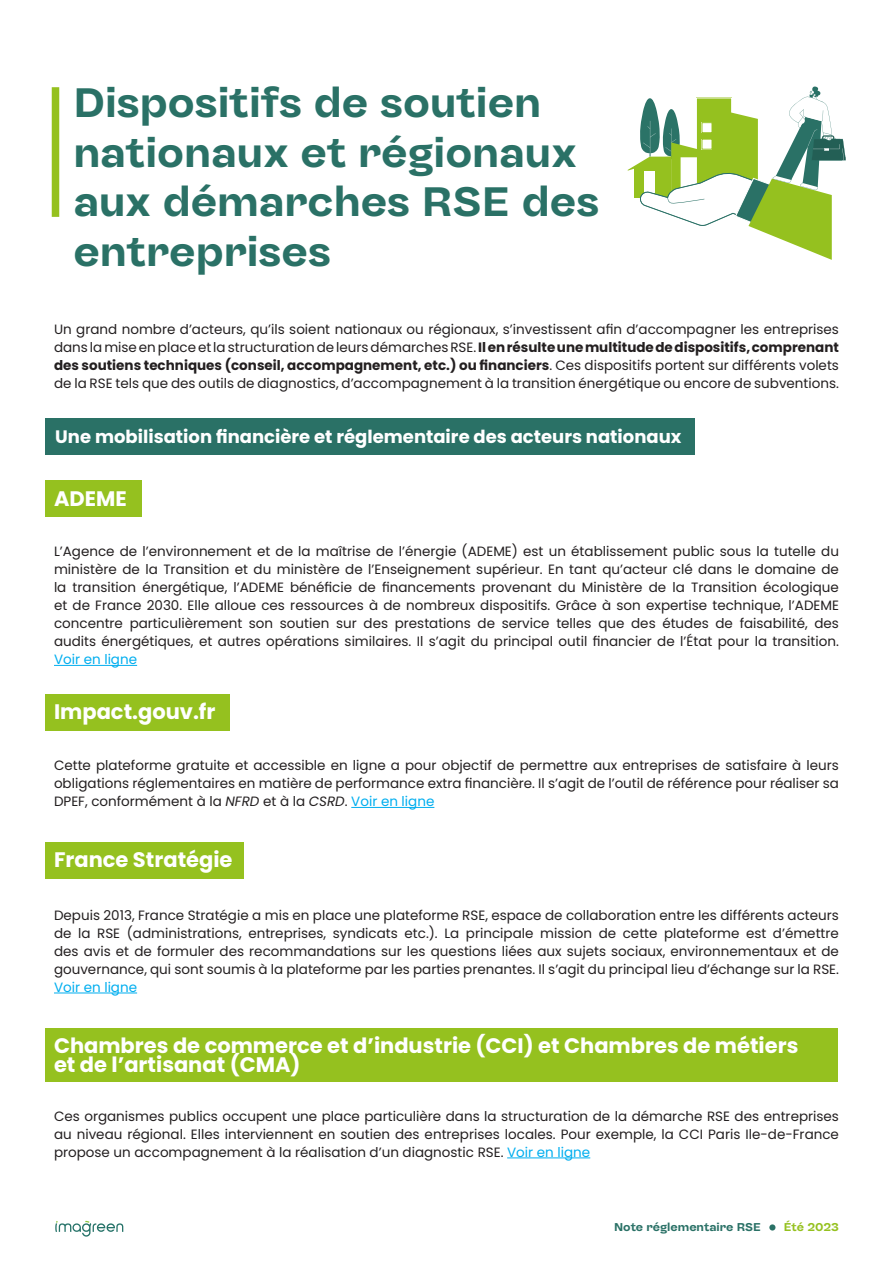
<style>
.page{position:relative;width:893px;height:1263px;background:#fff}
.page>*{position:absolute;margin:0;border:0;box-sizing:border-box;transform-origin:0 0}
.t1{font:700 43.5px/49.5px "Sombra";color:#2a7166}
.t2{font:700 21px/19.5px "Poppins";color:#fff}
.t3{font:700 18px "Poppins";color:#fff}
.t4{font:13.5px/18px "Poppins";color:#231f20;text-align:justify}
.t5{font:13.5px "Poppins";color:#00aeef}
.t6{font:700 12px "Sombra";color:#2a7166}
.t7{font:700 12px "Sombra";letter-spacing:-.005em;color:#95c11f}
.s1{font-weight:700}
.s2{font-style:italic}
.s3{color:#00aeef}
</style>
<div class="page">
<svg style="left:55px;top:1221px;width:68px;height:15px"></svg>
<svg style="left:769px;top:1224px;width:6px;height:6px"></svg>
<div style="left:52px;top:87px;width:7px;height:130px;background:#95c11f"></div>
<hr style="left:54px;top:665px;width:83px;height:1px;background:#00aeef">
<hr style="left:351px;top:807px;width:83px;height:1px;background:#00aeef">
<hr style="left:54px;top:993px;width:83px;height:1px;background:#00aeef">
<hr style="left:507px;top:1157px;width:83px;height:1px;background:#00aeef">
<div style="left:45px;top:480px;width:97px;height:37px;background:#95c11f"></div>
<div style="left:45px;top:419px;width:649px;height:36px;background:#2a7166"></div>
<div style="left:45px;top:694px;width:185px;height:37px;background:#95c11f"></div>
<div style="left:45px;top:842px;width:199px;height:36px;background:#95c11f"></div>
<div style="left:45px;top:1028px;width:793px;height:54px;background:#95c11f"></div>
<svg style="left:627px;top:86px;width:219px;height:174px"></svg>
<h1 class="t1" style="left:73px;top:78px;width:527px">Dispositifs de soutien nationaux et régionaux aux démarches RSE des entreprises</h1>
<p class="t4" style="left:54px;top:320px;width:786px">Un grand nombre d’acteurs, qu’ils soient nationaux ou régionaux, s’investissent afin d’accompagner les entreprises dans la mise en place et la structuration de leurs démarches RSE. <span class="s1">Il en résulte une multitude de dispositifs, comprenant des soutiens techniques (conseil, accompagnement, etc.) ou financiers</span>. Ces dispositifs portent sur différents volets de la RSE tels que des outils de diagnostics, d’accompagnement à la transition énergétique ou encore de subventions.</p>
<h3 class="t3" style="left:55px;top:426px;width:628px">Une mobilisation financière et réglementaire des acteurs nationaux</h3>
<h2 class="t2" style="left:54px;top:490px;width:74px">ADEME</h2>
<p class="t4" style="left:54px;top:543px;width:786px">L’Agence de l’environnement et de la maîtrise de l’énergie (ADEME) est un établissement public sous la tutelle du ministère de la Transition et du ministère de l’Enseignement supérieur. En tant qu’acteur clé dans le domaine de la transition énergétique, l’ADEME bénéficie de financements provenant du Ministère de la Transition écologique et de France 2030. Elle alloue ces ressources à de nombreux dispositifs. Grâce à son expertise technique, l’ADEME concentre particulièrement son soutien sur des prestations de service telles que des études de faisabilité, des audits énergétiques, et autres opérations similaires. Il s’agit du principal outil financier de l’État pour la transition.</p>
<p class="t5" style="left:54px;top:652px;width:85px">Voir en ligne</p>
<h2 class="t2" style="left:54px;top:702px;width:163px">Impact.gouv.fr</h2>
<p class="t4" style="left:54px;top:757px;width:786px">Cette plateforme gratuite et accessible en ligne a pour objectif de permettre aux entreprises de satisfaire à leurs obligations réglementaires en matière de performance extra financière. Il s’agit de l’outil de référence pour réaliser sa DPEF, conformément à la <span class="s2">NFRD</span> et à la <span class="s2">CSRD</span>. <span class="s3">Voir en ligne</span></p>
<h2 class="t2" style="left:54px;top:850px;width:180px">France Stratégie</h2>
<p class="t4" style="left:54px;top:906px;width:786px">Depuis 2013, France Stratégie a mis en place une plateforme RSE, espace de collaboration entre les différents acteurs de la RSE (administrations, entreprises, syndicats etc.). La principale mission de cette plateforme est d’émettre des avis et de formuler des recommandations sur les questions liées aux sujets sociaux, environnementaux et de gouvernance, qui sont soumis à la plateforme par les parties prenantes. Il s’agit du principal lieu d’échange sur la RSE.</p>
<p class="t5" style="left:54px;top:979px;width:85px">Voir en ligne</p>
<h2 class="t2" style="left:54px;top:1036px;width:746px">Chambres de commerce et d’industrie (CCI) et Chambres de métiers et de l’artisanat (CMA)</h2>
<p class="t4" style="left:54px;top:1107px;width:786px">Ces organismes publics occupent une place particulière dans la structuration de la démarche RSE des entreprises au niveau régional. Elles interviennent en soutien des entreprises locales. Pour exemple, la CCI Paris Ile-de-France propose un accompagnement à la réalisation d’un diagnostic RSE. <span class="s3">Voir en ligne</span></p>
<p class="t6" style="left:614px;top:1221px;width:148px">Note réglementaire RSE</p>
<p class="t7" style="left:784px;top:1221px;width:57px">Été 2023</p>
</div>
